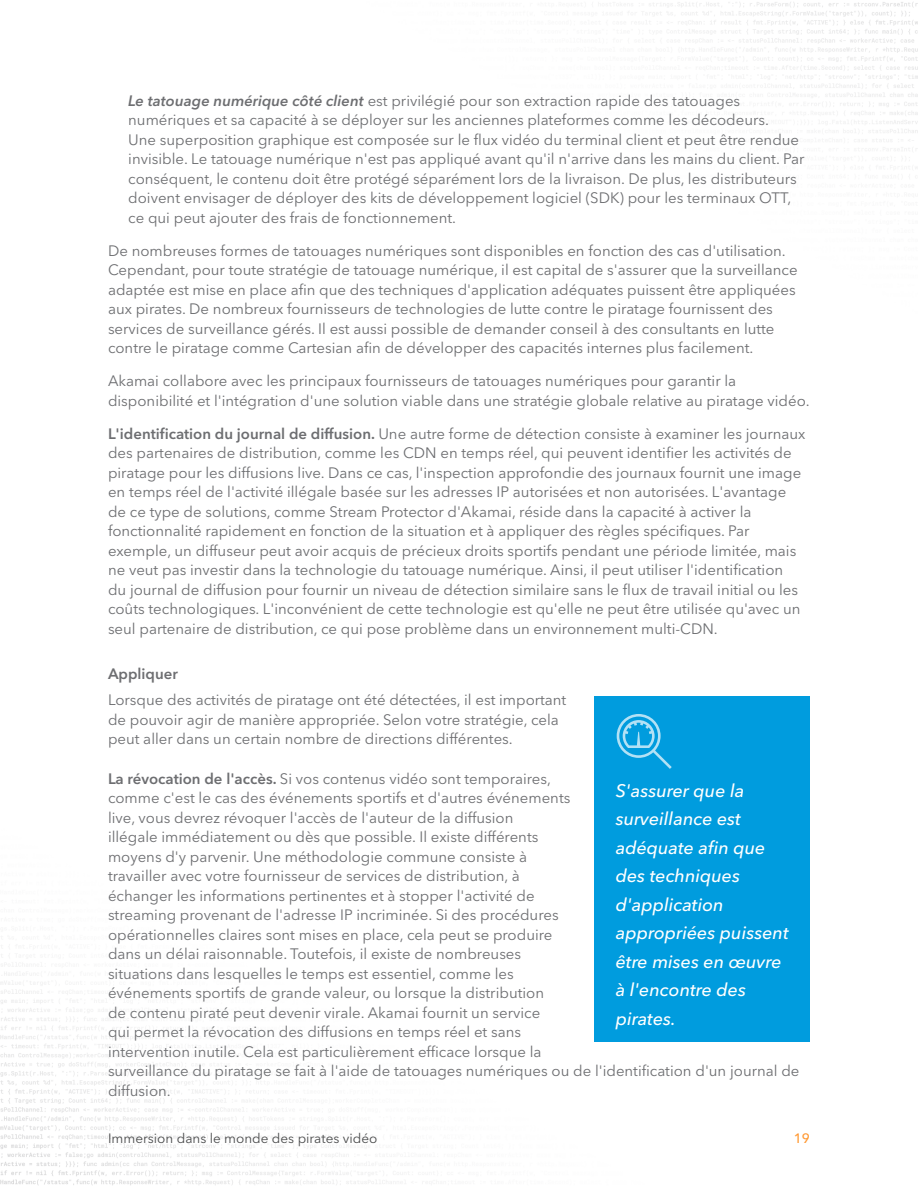
<style>
.page{position:relative;width:918px;height:1188px;background:#fff}
.page>*{position:absolute;margin:0;border:0;box-sizing:border-box;transform-origin:0 0}
.Pull_Quote_Body{font:italic 500 18px/28.5px "Avenir Next LT Pro";color:#fff}
.Body{font:15px/19.5px "Avenir Next LT Pro";color:#6d6e71}
.H3__SUBSUBHEAD{font:600 15px "Avenir Next LT Pro";color:#6d6e71}
.t1{font:13.5px "Avenir Next LT Pro";color:#4b4c4d}
.t2{font:500 13.5px "Avenir Next LT Pro";color:#f93}
.s1{font-weight:600;font-style:italic}
.s2{font-weight:600}
</style>
<div class="page">
<img style="left:0;top:2px;width:918px;height:1184px">
<div style="left:594px;top:696px;width:216px;height:346px;background:#009cde"></div>
<svg style="left:617px;top:714px;width:55px;height:55px"></svg>
<p class="Body" style="left:128px;top:91px;width:678px"><span class="s1">Le tatouage numérique côté client</span> est privilégié pour son extraction rapide des tatouages numériques et sa capacité à se déployer sur les anciennes plateformes comme les décodeurs.<br>Une superposition graphique est composée sur le flux vidéo du terminal client et peut être rendue invisible. Le tatouage numérique n'est pas appliqué avant qu'il n'arrive dans les mains du client. Par conséquent, le contenu doit être protégé séparément lors de la livraison. De plus, les distributeurs doivent envisager de déployer des kits de développement logiciel (SDK) pour les terminaux OTT, ce qui peut ajouter des frais de fonctionnement.</p>
<p class="Body" style="left:108px;top:241px;width:691px">De nombreuses formes de tatouages numériques sont disponibles en fonction des cas d'utilisation.<br>Cependant, pour toute stratégie de tatouage numérique, il est capital de s'assurer que la surveillance adaptée est mise en place afin que des techniques d'application adéquates puissent être appliquées aux pirates. De nombreux fournisseurs de technologies de lutte contre le piratage fournissent des services de surveillance gérés. Il est aussi possible de demander conseil à des consultants en lutte contre le piratage comme Cartesian afin de développer des capacités internes plus facilement.</p>
<p class="Body" style="left:108px;top:371px;width:701px">Akamai collabore avec les principaux fournisseurs de tatouages numériques pour garantir la disponibilité et l'intégration d'une solution viable dans une stratégie globale relative au piratage vidéo.</p>
<p class="Body" style="left:108px;top:424px;width:699px"><span class="s2">L'identification du journal de diffusion.</span> Une autre forme de détection consiste à examiner les journaux des partenaires de distribution, comme les CDN en temps réel, qui peuvent identifier les activités de piratage pour les diffusions live. Dans ce cas, l'inspection approfondie des journaux fournit une image en temps réel de l'activité illégale basée sur les adresses IP autorisées et non autorisées. L'avantage de ce type de solutions, comme Stream Protector d'Akamai, réside dans la capacité à activer la fonctionnalité rapidement en fonction de la situation et à appliquer des règles spécifiques. Par exemple, un diffuseur peut avoir acquis de précieux droits sportifs pendant une période limitée, mais ne veut pas investir dans la technologie du tatouage numérique. Ainsi, il peut utiliser l'identification<br>du journal de diffusion pour fournir un niveau de détection similaire sans le flux de travail initial ou les coûts technologiques. L'inconvénient de cette technologie est qu'elle ne peut être utilisée qu'avec un seul partenaire de distribution, ce qui pose problème dans un environnement multi-CDN.</p>
<p class="H3__SUBSUBHEAD" style="left:108px;top:664px;width:71px">Appliquer</p>
<p class="Body" style="left:108px;top:690px;width:460px">Lorsque des activités de piratage ont été détectées, il est important de pouvoir agir de manière appropriée. Selon votre stratégie, cela peut aller dans un certain nombre de directions différentes.</p>
<p class="Body" style="left:108px;top:769px;width:693px"><span class="s2">La révocation de l'accès.</span> Si vos contenus vidéo sont temporaires,<br>comme c'est le cas des événements sportifs et d'autres événements<br>live, vous devrez révoquer l'accès de l'auteur de la diffusion<br>illégale immédiatement ou dès que possible. Il existe différents<br>moyens d'y parvenir. Une méthodologie commune consiste à<br>travailler avec votre fournisseur de services de distribution, à<br>échanger les informations pertinentes et à stopper l'activité de<br>streaming provenant de l'adresse IP incriminée. Si des procédures<br>opérationnelles claires sont mises en place, cela peut se produire<br>dans un délai raisonnable. Toutefois, il existe de nombreuses<br>situations dans lesquelles le temps est essentiel, comme les<br>événements sportifs de grande valeur, ou lorsque la distribution<br>de contenu piraté peut devenir virale. Akamai fournit un service<br>qui permet la révocation des diffusions en temps réel et sans<br>intervention inutile. Cela est particulièrement efficace lorsque la<br>surveillance du piratage se fait à l'aide de tatouages numériques ou de l'identification d'un journal de diffusion.</p>
<p class="Pull_Quote_Body" style="left:616px;top:776px;width:175px">S'assurer que la surveillance est adéquate afin que des techniques d'application appropriées puissent être mises en œuvre à l'encontre des pirates.</p>
<p class="t1" style="left:108px;top:1131px;width:271px">Immersion dans le monde des pirates vidéo</p>
<p class="t2" style="left:794px;top:1131px;width:18px">19</p>
</div>
